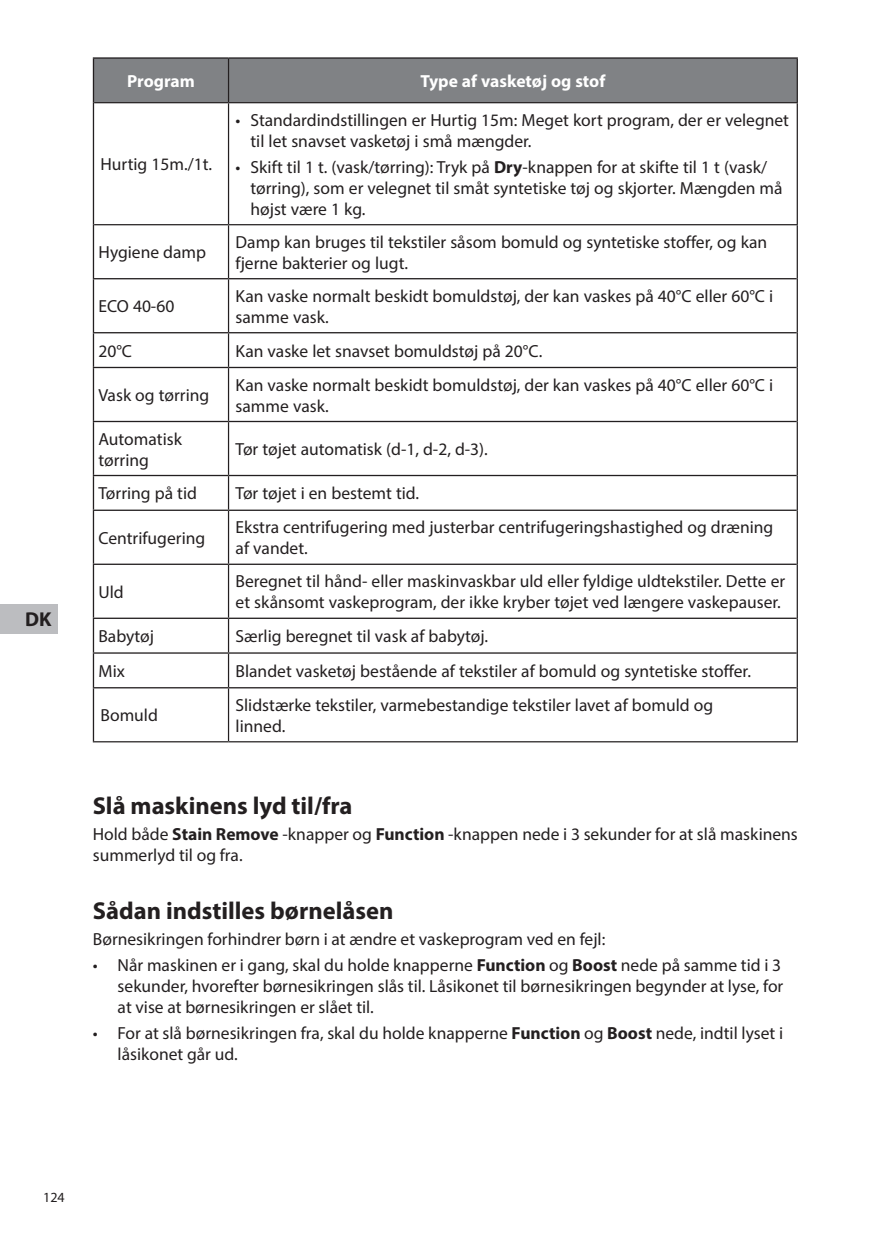
<style>
.page{position:relative;width:876px;height:1241px;background:#fff}
.page>*{position:absolute;margin:0;border:0;box-sizing:border-box;transform-origin:0 0}
.t1{font:700 24.5px "Myriad Pro";color:#231f20}
.t2{font:700 20.12px "Myriad Pro";color:#231f20}
.t3{font:17.5px/21px "Myriad Pro";color:#231f20}
.t4{font:700 17.5px "Myriad Pro";color:#fff}
.t5{font:14px "Myriad Pro";color:#231f20}
.s1{font-weight:700}
</style>
<div class="page">
<div style="left:0;top:604px;width:58px;height:29px;background:#bcbdc0"></div>
<div style="left:94px;top:59px;width:702px;height:43px;background:#808285"></div>
<svg style="left:94px;top:103px;width:702px;height:638px"></svg>
<svg style="left:94px;top:225px;width:702px;height:53px"></svg>
<svg style="left:94px;top:279px;width:702px;height:408px"></svg>
<hr style="left:228px;top:59px;width:1px;height:43px;background:#231f20">
<hr style="left:93px;top:57px;width:135px;height:2px;background:#231f20">
<hr style="left:93px;top:59px;width:1px;height:44px;background:#231f20">
<hr style="left:228px;top:57px;width:569px;height:2px;background:#231f20">
<hr style="left:228px;top:278px;width:568px;height:1px;background:#231f20">
<hr style="left:228px;top:332px;width:568px;height:1px;background:#231f20">
<hr style="left:228px;top:367px;width:568px;height:1px;background:#231f20">
<hr style="left:228px;top:421px;width:568px;height:1px;background:#231f20">
<hr style="left:228px;top:474px;width:568px;height:2px;background:#231f20">
<hr style="left:228px;top:509px;width:568px;height:2px;background:#231f20">
<hr style="left:228px;top:563px;width:568px;height:1px;background:#231f20">
<hr style="left:228px;top:617px;width:568px;height:1px;background:#231f20">
<hr style="left:228px;top:652px;width:568px;height:1px;background:#231f20">
<hr style="left:228px;top:687px;width:568px;height:1px;background:#231f20">
<hr style="left:796px;top:59px;width:1px;height:43px;background:#231f20">
<hr style="left:228px;top:102px;width:569px;height:1px;background:#231f20">
<hr style="left:228px;top:103px;width:1px;height:121px;background:#231f20">
<hr style="left:796px;top:103px;width:1px;height:121px;background:#231f20">
<hr style="left:228px;top:224px;width:569px;height:1px;background:#231f20">
<hr style="left:228px;top:225px;width:1px;height:53px;background:#231f20">
<hr style="left:796px;top:225px;width:1px;height:54px;background:#231f20">
<hr style="left:228px;top:279px;width:1px;height:53px;background:#231f20">
<hr style="left:796px;top:279px;width:1px;height:53px;background:#231f20">
<hr style="left:228px;top:333px;width:1px;height:34px;background:#231f20">
<hr style="left:796px;top:332px;width:1px;height:35px;background:#231f20">
<hr style="left:228px;top:368px;width:1px;height:53px;background:#231f20">
<hr style="left:796px;top:367px;width:1px;height:54px;background:#231f20">
<hr style="left:228px;top:422px;width:1px;height:52px;background:#231f20">
<hr style="left:796px;top:421px;width:1px;height:54px;background:#231f20">
<hr style="left:228px;top:476px;width:1px;height:33px;background:#231f20">
<hr style="left:796px;top:475px;width:1px;height:35px;background:#231f20">
<hr style="left:228px;top:511px;width:1px;height:52px;background:#231f20">
<hr style="left:796px;top:510px;width:1px;height:54px;background:#231f20">
<hr style="left:228px;top:564px;width:1px;height:53px;background:#231f20">
<hr style="left:796px;top:564px;width:1px;height:54px;background:#231f20">
<hr style="left:228px;top:618px;width:1px;height:34px;background:#231f20">
<hr style="left:796px;top:618px;width:1px;height:35px;background:#231f20">
<hr style="left:228px;top:653px;width:1px;height:34px;background:#231f20">
<hr style="left:796px;top:653px;width:1px;height:34px;background:#231f20">
<hr style="left:228px;top:688px;width:1px;height:53px;background:#231f20">
<hr style="left:796px;top:687px;width:1px;height:54px;background:#231f20">
<hr style="left:228px;top:741px;width:569px;height:1px;background:#231f20">
<hr style="left:94px;top:102px;width:134px;height:1px;background:#231f20">
<hr style="left:94px;top:224px;width:134px;height:1px;background:#231f20">
<hr style="left:93px;top:741px;width:135px;height:1px;background:#231f20">
<hr style="left:93px;top:103px;width:1px;height:122px;background:#231f20">
<hr style="left:93px;top:225px;width:1px;height:53px;background:#231f20">
<hr style="left:93px;top:278px;width:135px;height:1px;background:#231f20">
<hr style="left:93px;top:279px;width:1px;height:53px;background:#231f20">
<hr style="left:93px;top:332px;width:135px;height:1px;background:#231f20">
<hr style="left:93px;top:333px;width:1px;height:34px;background:#231f20">
<hr style="left:93px;top:367px;width:135px;height:1px;background:#231f20">
<hr style="left:93px;top:368px;width:1px;height:53px;background:#231f20">
<hr style="left:93px;top:421px;width:135px;height:1px;background:#231f20">
<hr style="left:93px;top:422px;width:1px;height:52px;background:#231f20">
<hr style="left:93px;top:474px;width:135px;height:2px;background:#231f20">
<hr style="left:93px;top:476px;width:1px;height:33px;background:#231f20">
<hr style="left:93px;top:509px;width:135px;height:2px;background:#231f20">
<hr style="left:93px;top:511px;width:1px;height:52px;background:#231f20">
<hr style="left:93px;top:563px;width:135px;height:1px;background:#231f20">
<hr style="left:93px;top:564px;width:1px;height:53px;background:#231f20">
<hr style="left:93px;top:617px;width:135px;height:1px;background:#231f20">
<hr style="left:93px;top:618px;width:1px;height:34px;background:#231f20">
<hr style="left:93px;top:652px;width:135px;height:1px;background:#231f20">
<hr style="left:93px;top:653px;width:1px;height:34px;background:#231f20">
<hr style="left:93px;top:687px;width:135px;height:1px;background:#231f20">
<hr style="left:93px;top:688px;width:1px;height:53px;background:#231f20">
<p class="t2" style="left:25px;top:605px;width:28px">DK</p>
<p class="t4" style="left:127px;top:70px;width:69px">Program</p>
<p class="t4" style="left:420px;top:70px;width:186px">Type af vasketøj og stof</p>
<p class="t3" style="left:100px;top:154px;width:113px">Hurtig 15m./1t.</p>
<p class="t3" style="left:250px;top:109px;width:540px;text-indent:-15px">• Standardindstillingen er Hurtig 15m: Meget kort program, der er velegnet til let snavset vasketøj i små mængder.</p>
<p class="t3" style="left:250px;top:156px;width:533px;text-indent:-15px">• Skift til 1 t. (vask/tørring): Tryk på <span class="s1">Dry</span>-knappen for at skifte til 1 t (vask/ tørring), som er velegnet til småt syntetiske tøj og skjorter. Mængden må højst være 1 kg.</p>
<p class="t3" style="left:98px;top:241px;width:109px">Hygiene damp</p>
<p class="t3" style="left:235px;top:231px;width:533px">Damp kan bruges til tekstiler såsom bomuld og syntetiske stoffer, og kan fjerne bakterier og lugt.</p>
<p class="t3" style="left:98px;top:295px;width:77px">ECO 40-60</p>
<p class="t3" style="left:235px;top:285px;width:539px">Kan vaske normalt beskidt bomuldstøj, der kan vaskes på 40°C eller 60°C i samme vask.</p>
<p class="t3" style="left:98px;top:340px;width:35px">20°C</p>
<p class="t3" style="left:235px;top:340px;width:308px">Kan vaske let snavset bomuldstøj på 20°C.</p>
<p class="t3" style="left:98px;top:384px;width:112px">Vask og tørring</p>
<p class="t3" style="left:235px;top:374px;width:539px">Kan vaske normalt beskidt bomuldstøj, der kan vaskes på 40°C eller 60°C i samme vask.</p>
<p class="t3" style="left:98px;top:428px;width:85px">Automatisk tørring</p>
<p class="t3" style="left:235px;top:438px;width:254px">Tør tøjet automatisk (d-1, d-2, d-3).</p>
<p class="t3" style="left:98px;top:482px;width:100px">Tørring på tid</p>
<p class="t3" style="left:235px;top:482px;width:185px">Tør tøjet i en bestemt tid.</p>
<p class="t3" style="left:98px;top:527px;width:108px">Centrifugering</p>
<p class="t3" style="left:235px;top:516px;width:539px">Ekstra centrifugering med justerbar centrifugeringshastighed og dræning af vandet.</p>
<p class="t3" style="left:98px;top:581px;width:27px">Uld</p>
<p class="t3" style="left:235px;top:570px;width:551px">Beregnet til hånd- eller maskinvaskbar uld eller fyldige uldtekstiler. Dette er et skånsomt vaskeprogram, der ikke kryber tøjet ved længere vaskepauser.</p>
<p class="t3" style="left:98px;top:625px;width:57px">Babytøj</p>
<p class="t3" style="left:235px;top:625px;width:254px">Særlig beregnet til vask af babytøj.</p>
<p class="t3" style="left:98px;top:660px;width:28px">Mix</p>
<p class="t3" style="left:235px;top:660px;width:516px">Blandet vasketøj bestående af tekstiler af bomuld og syntetiske stoffer.</p>
<p class="t3" style="left:100px;top:704px;width:59px">Bomuld</p>
<p class="t3" style="left:235px;top:694px;width:479px">Slidstærke tekstiler, varmebestandige tekstiler lavet af bomuld og linned.</p>
<h1 class="t1" style="left:93px;top:789px;width:261px">Slå maskinens lyd til/fra</h1>
<p class="t3" style="left:93px;top:823px;width:706px">Hold både <span class="s1">Stain Remove</span> -knapper og <span class="s1">Function</span> -knappen nede i 3 sekunder for at slå maskinens summerlyd til og fra.</p>
<h1 class="t1" style="left:93px;top:894px;width:302px">Sådan indstilles børnelåsen</h1>
<p class="t3" style="left:93px;top:928px;width:514px">Børnesikringen forhindrer børn i at ændre et vaskeprogram ved en fejl:</p>
<p class="t3" style="left:118px;top:954px;width:667px;text-indent:-25px">• Når maskinen er i gang, skal du holde knapperne <span class="s1">Function</span> og <span class="s1">Boost</span> nede på samme tid i 3 sekunder, hvorefter børnesikringen slås til. Låsikonet til børnesikringen begynder at lyse, for at vise at børnesikringen er slået til.</p>
<p class="t3" style="left:118px;top:1022px;width:666px;text-indent:-25px">• For at slå børnesikringen fra, skal du holde knapperne <span class="s1">Function</span> og <span class="s1">Boost</span> nede, indtil lyset i låsikonet går ud.</p>
<p class="t5" style="left:43px;top:1187px;width:23px">124</p>
</div>
